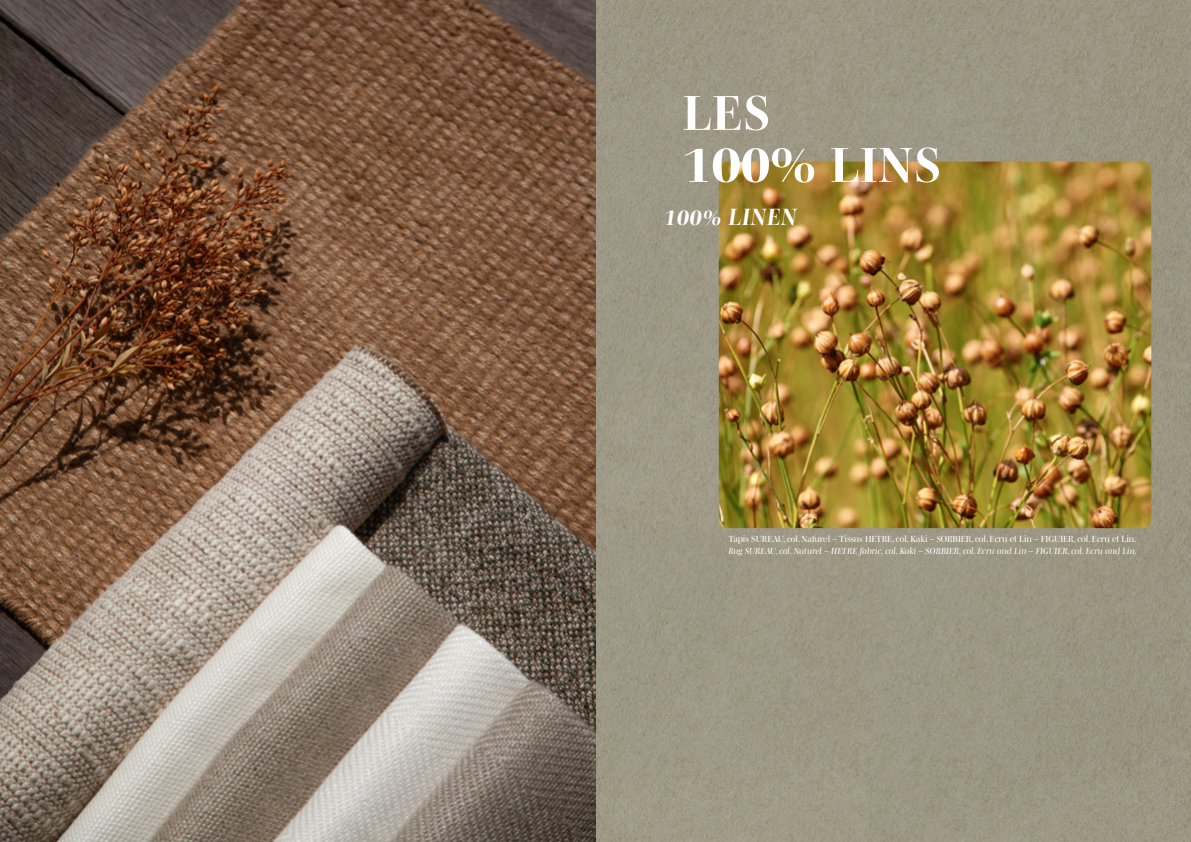
<style>
.page{position:relative;width:1191px;height:842px;background:#fff}
.page>*{position:absolute;margin:0;border:0;box-sizing:border-box;transform-origin:0 0}
.t1{font:700 55px "Mencken Std Head";color:#fff}
.t2{font:700 50px "Mencken Std Head";color:#fff}
.t3{font:italic 700 24px "Mencken Std Head";letter-spacing:.02em;color:#fff}
.t4{font:9px "Mencken Std Head";letter-spacing:-.01em;color:#fff}
.t5{font:italic 9px "Mencken Std Head";color:#fff}
.s1{font-size:50px}
</style>
<div class="page">
<img style="left:0;top:0;width:1191px;height:842px">
<img style="left:719px;top:162px;width:432px;height:366px">
<h2 class="t2" style="left:682px;top:84px;width:89px">LES</h2>
<h1 class="t1" style="left:682px;top:132px;width:260px">100% <span class="s1">LINS</span></h1>
<h3 class="t3" style="left:664px;top:203px;width:134px">100% LINEN</h3>
<p class="t4" style="left:728px;top:534px;width:409px">Tapis SUREAU, col. Naturel – Tissus HETRE, col. Kaki – SORBIER, col. Ecru et Lin – FIGUIER, col. Ecru et Lin.</p>
<p class="t5" style="left:728px;top:546px;width:410px">Rug SUREAU, col. Naturel – HETRE fabric, col. Kaki – SORBIER, col. Ecru and Lin – FIGUIER, col. Ecru and Lin.</p>
</div>
